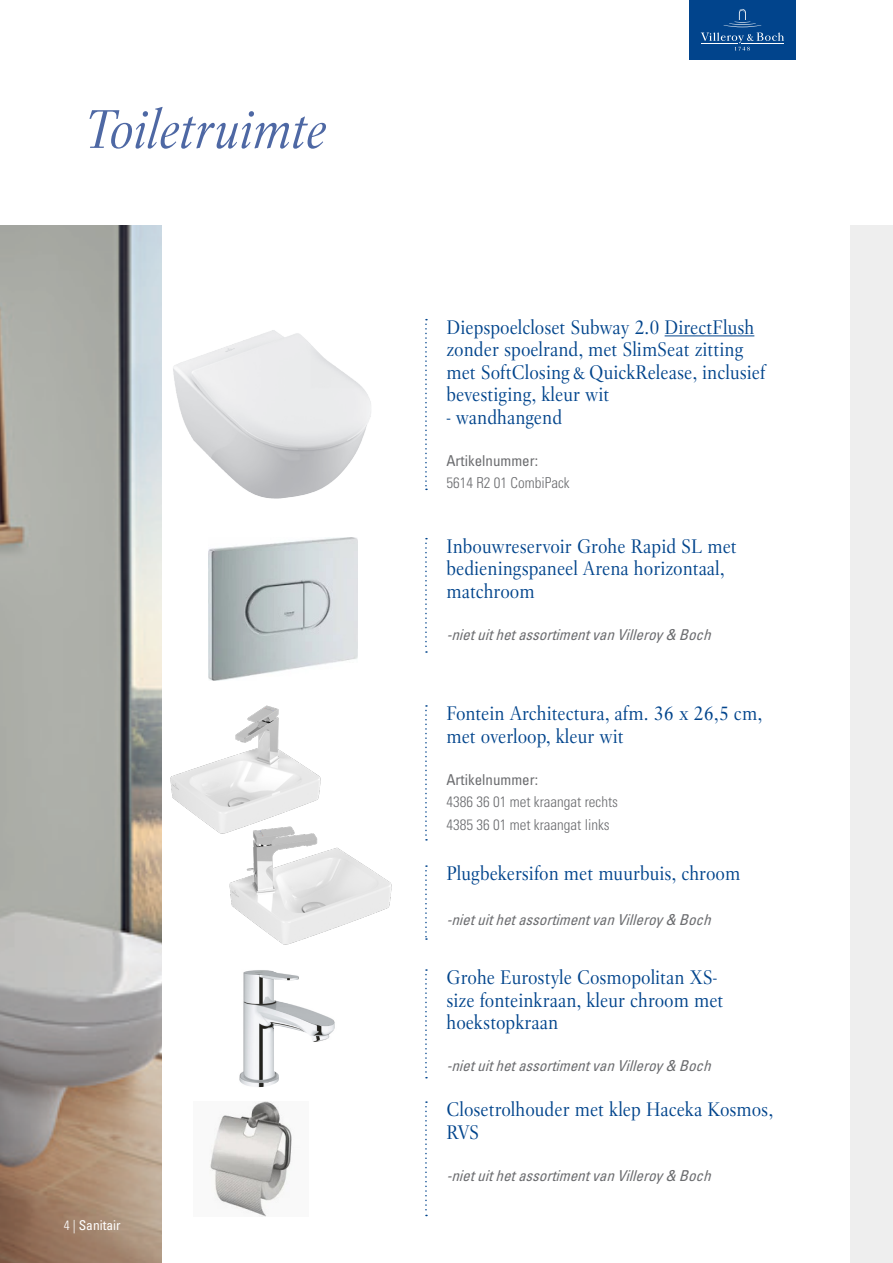
<style>
.page{position:relative;width:893px;height:1263px;background:#fff}
.page>*{position:absolute;margin:0;border:0;box-sizing:border-box;transform-origin:0 0}
.Kop_1{font:italic 54px "Villeroy Boch";color:#4e68a4}
.V_B_standaard_tekst{font:19.5px/22.5px "Villeroy Boch";color:#01448c}
.V_B_standaard_tekst-2{font:italic condensed 15px "Univers LT Std";color:#6c6d70}
.V_B_standaard_tekst-3{font:300 condensed 15px "Univers LT Std";color:#6c6d70}
.V_B_standaard_tekst-4{font:condensed 15px "Univers LT Std";color:#6c6d70}
.t1{font:condensed 13.5px "Univers LT Std";color:#fff}
.s1{font-weight:300}
</style>
<div class="page">
<div style="left:850px;top:225px;width:43px;height:1038px;background:#eee"></div>
<div style="left:689px;top:0;width:106px;height:60px;background:#01448c"></div>
<svg style="left:701px;top:9px;width:83px;height:42px"></svg>
<img style="left:0;top:225px;width:162px;height:1038px">
<svg style="left:425px;top:319px;width:2px;height:171px"></svg>
<img style="left:173px;top:330px;width:198px;height:169px">
<hr style="left:665px;top:335px;width:89px;height:1px;background:#01448c">
<svg style="left:425px;top:538px;width:2px;height:115px"></svg>
<img style="left:208px;top:538px;width:150px;height:142px">
<svg style="left:425px;top:1101px;width:2px;height:115px"></svg>
<img style="left:209px;top:1101px;width:83px;height:115px">
<svg style="left:425px;top:705px;width:2px;height:135px"></svg>
<img style="left:170px;top:705px;width:151px;height:129px">
<img style="left:230px;top:827px;width:161px;height:117px">
<svg style="left:425px;top:969px;width:2px;height:109px"></svg>
<img style="left:239px;top:970px;width:96px;height:117px">
<svg style="left:425px;top:865px;width:2px;height:75px"></svg>
<p class="Kop_1" style="left:85px;top:95px;width:243px">Toiletruimte</p>
<p class="t1" style="left:64px;top:1217px;width:58px"><span class="s1">4 |</span> Sanitair</p>
<p class="V_B_standaard_tekst" style="left:446px;top:316px;width:321px">Diepspoelcloset Subway 2.0 DirectFlush zonder spoelrand, met SlimSeat zitting met SoftClosing&amp;QuickRelease, inclusief bevestiging, kleur wit</p>
<p class="V_B_standaard_tekst" style="left:446px;top:406px;width:117px">- wandhangend</p>
<p class="V_B_standaard_tekst-4" style="left:446px;top:451px;width:93px">Artikelnummer:</p>
<p class="V_B_standaard_tekst-3" style="left:446px;top:474px;width:125px">5614 R2 01 CombiPack</p>
<p class="V_B_standaard_tekst" style="left:446px;top:535px;width:292px">Inbouwreservoir Grohe Rapid SL met bedieningspaneel Arena horizontaal, matchroom</p>
<p class="V_B_standaard_tekst-2" style="left:446px;top:625px;width:271px">-nietuithetassortimentvanVilleroy&amp; Boch</p>
<p class="V_B_standaard_tekst" style="left:446px;top:702px;width:317px">Fontein Architectura, afm. 36 x 26,5 cm,</p>
<p class="V_B_standaard_tekst" style="left:446px;top:725px;width:179px">met overloop, kleur wit</p>
<p class="V_B_standaard_tekst-4" style="left:446px;top:770px;width:93px">Artikelnummer:</p>
<p class="V_B_standaard_tekst-3" style="left:446px;top:793px;width:173px">4386 36 01 met kraangat rechts</p>
<p class="V_B_standaard_tekst-3" style="left:446px;top:815px;width:165px">4385 36 01 met kraangat links</p>
<p class="V_B_standaard_tekst" style="left:446px;top:862px;width:295px">Plugbekersifon met muurbuis, chroom</p>
<p class="V_B_standaard_tekst-2" style="left:446px;top:910px;width:271px">-nietuithetassortimentvanVilleroy&amp; Boch</p>
<p class="V_B_standaard_tekst" style="left:446px;top:966px;width:279px">Grohe Eurostyle Cosmopolitan XS&shy;size fonteinkraan, kleur chroom met hoekstopkraan</p>
<p class="V_B_standaard_tekst-2" style="left:446px;top:1056px;width:271px">-nietuithetassortimentvanVilleroy&amp; Boch</p>
<p class="V_B_standaard_tekst" style="left:446px;top:1098px;width:328px">Closetrolhouder met klep Haceka Kosmos,<br>RVS</p>
<p class="V_B_standaard_tekst-2" style="left:446px;top:1166px;width:271px">-nietuithetassortimentvanVilleroy&amp; Boch</p>
</div>
